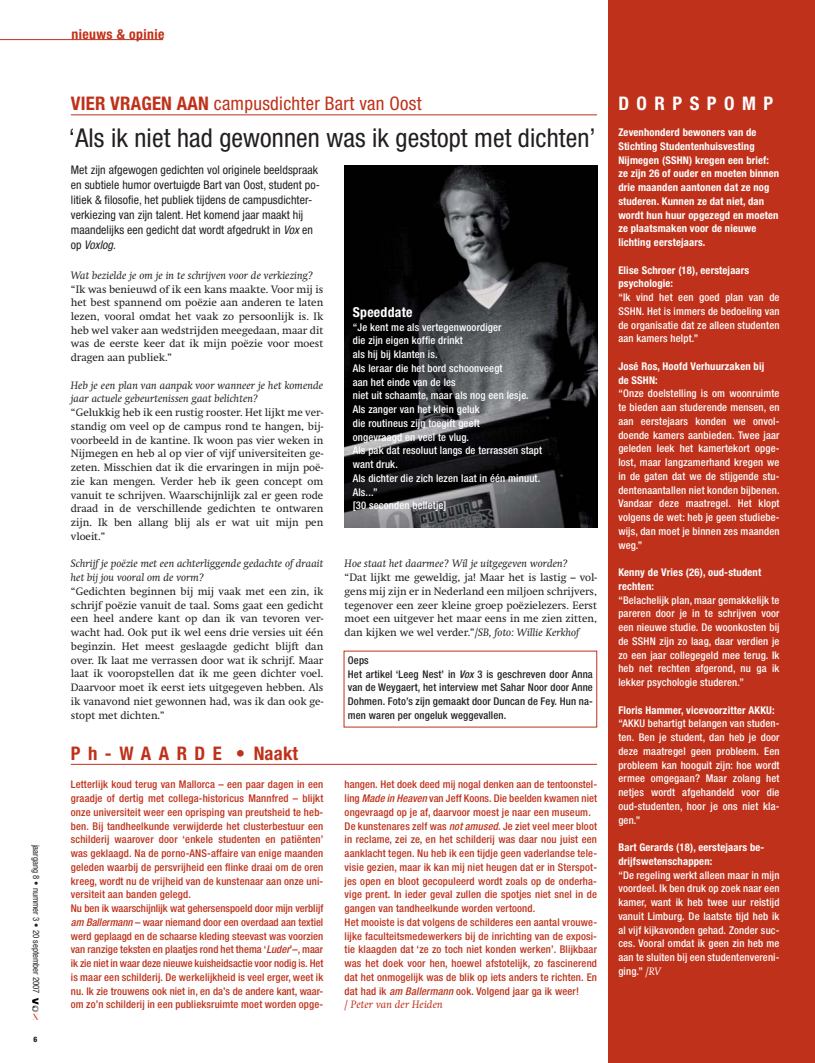
<style>
.page{position:relative;width:815px;height:1063px;background:#fff}
.page>*{position:absolute;margin:0;border:0;box-sizing:border-box;transform-origin:0 0}
.t1{font:condensed 26px "Helvetica Neue";letter-spacing:.005em;color:#231f20}
.t2{font:condensed 18.75px "Helvetica Neue";letter-spacing:.015em;color:#bf311a}
.t3{font:700 condensed 18.75px "Helvetica Neue";letter-spacing:.39em;color:#bf311a}
.t4{font:700 condensed 18.75px "Helvetica Neue";letter-spacing:.4em;color:#fff}
.t5{font:700 condensed 13.75px "Helvetica Neue";letter-spacing:.03em;color:#bf311a}
.t6{font:700 condensed 13.75px "Helvetica Neue";letter-spacing:.02em;color:#fff}
.t7{font:condensed 11.88px/15px "Helvetica Neue";letter-spacing:.005em;color:#231f20}
.t8{font:500 condensed 10.62px/13.8px "Helvetica Neue";letter-spacing:.015em;color:#fff}
.t9{font:500 condensed 10.62px/13.8px "Helvetica Neue";letter-spacing:.015em;color:#bf311a}
.t10{font:10.62px/13.8px "Swift";color:#231f20}
.t11{font:700 condensed 10.62px/13.8px "Helvetica Neue";letter-spacing:.015em;color:#fff}
.t12{font:500 condensed 10.62px/13.8px "Helvetica Neue";letter-spacing:.015em;color:#231f20}
.t13{font:condensed 8.75px "Helvetica Neue";color:#231f20}
.t14{font:800 condensed 7.5px "Helvetica Neue";color:#231f20}
.s1{font-weight:700}
.s2{font-style:italic}
.s3{font-family:"Swift";font-weight:400;font-style:italic;font-stretch:normal}
</style>
<div class="page">
<img style="left:32px;top:998px;width:7px;height:22px">
<hr style="left:0;top:39px;width:163px;height:1px;background:#bf311a">
<div style="left:608px;top:0;width:207px;height:1063px;background:#bf311a"></div>
<img style="left:344px;top:165px;width:253px;height:363px">
<hr style="left:71px;top:764px;width:526px;height:1px;background:#bf311a">
<hr style="left:71px;top:115px;width:526px;height:1px;background:#bf311a">
<p class="t13" style="left:39px;top:845px;width:151px;rotate:90deg">jaargang 8 • nummer 3 • 20 september 2007</p>
<p class="t14" style="left:33px;top:1036px;width:5px">6</p>
<p class="t5" style="left:71px;top:30px;width:95px">nieuws &amp; opinie</p>
<p class="t2" style="left:71px;top:97px;width:352px"><span class="s1">VIER VRAGEN AAN</span> campusdichter Bart van Oost</p>
<p class="t1" style="left:69px;top:129px;width:528px">‘Als ik niet had gewonnen was ik gestopt met dichten’</p>
<p class="t7" style="left:71px;top:163px;width:251px">Met zijn afgewogen gedichten vol originele beeldspraak en subtiele humor overtuigde Bart van Oost, student po&shy;litiek &amp; filosofie, het publiek tijdens de campusdichter&shy;verkiezing van zijn talent. Het komend jaar maakt hij maandelijks een gedicht dat wordt afgedrukt in <span class="s2">Vox</span> en op <span class="s2">Voxlog</span>.</p>
<p class="t10" style="left:71px;top:269px;width:254px"><span class="s2">Wat bezielde je om je in te schrijven voor de verkiezing? </span>“Ik was benieuwd of ik een kans maakte. Voor mij is het best spannend om poëzie aan anderen te laten lezen, vooral omdat het vaak zo persoonlijk is. Ik heb wel vaker aan wedstrijden meegedaan, maar dit was de eerste keer dat ik mijn poëzie voor moest dragen aan publiek.”</p>
<p class="t10" style="left:71px;top:379px;width:254px"><span class="s2">Heb je een plan van aanpak voor wanneer je het komende jaar actuele gebeurtenissen gaat belichten?<br></span>“Gelukkig heb ik een rustig rooster. Het lijkt me ver&shy;standig om veel op de campus rond te hangen, bij&shy;voorbeeld in de kantine. Ik woon pas vier weken in Nijmegen en heb al op vier of vijf universiteiten ge&shy;zeten. Misschien dat ik die ervaringen in mijn poë&shy;zie kan mengen. Verder heb ik geen concept om vanuit te schrijven. Waarschijnlijk zal er geen rode draad in de verschillende gedichten te ontwaren zijn. Ik ben allang blij als er wat uit mijn pen vloeit.”</p>
<p class="t10" style="left:71px;top:557px;width:254px"><span class="s2">Schrijf je poëzie met een achterliggende gedachte of draait het bij jou vooral om de vorm?<br></span>“Gedichten beginnen bij mij vaak met een zin, ik schrijf poëzie vanuit de taal. Soms gaat een gedicht een heel andere kant op dan ik van tevoren ver&shy;wacht had. Ook put ik wel eens drie versies uit één beginzin. Het meest geslaagde gedicht blijft dan over. Ik laat me verrassen door wat ik schrijf. Maar laat ik vooropstellen dat ik me geen dichter voel.<br>Daarvoor moet ik eerst iets uitgegeven hebben. Als ik vanavond niet gewonnen had, was ik dan ook ge&shy;stopt met dichten.”</p>
<p class="t10" style="left:345px;top:557px;width:254px"><span class="s2">Hoe staat het daarmee? Wil je uitgegeven worden?<br></span>“Dat lijkt me geweldig, ja! Maar het is lastig – vol&shy;gens mij zijn er in Nederland een miljoen schrijvers, tegenover een zeer kleine groep poëzielezers. Eerst moet een uitgever het maar eens in me zien zitten, dan kijken we wel verder.”<span class="s2">/SB, foto: Willie Kerkhof</span></p>
<p class="t6" style="left:353px;top:307px;width:61px">Speeddate</p>
<p class="t8" style="left:353px;top:321px;width:191px">“Je kent me als vertegenwoordiger<br>die zijn eigen koffie drinkt<br>als hij bij klanten is.<br>Als leraar die het bord schoonveegt<br>aan het einde van de les<br>niet uit schaamte, maar als nog een lesje.<br>Als zanger van het klein geluk<br>die routineus zijn toegift geeft<br>ongevraagd en veel te vlug.<br>Als pak dat resoluut langs de terrassen stapt want druk.<br>Als dichter die zich lezen laat in één minuut.<br>Als...”<br>[30 seconden belletje]</p>
<p class="t12" style="left:348px;top:654px;width:247px">Oeps<br>Het artikel ‘Leeg Nest’ in <span class="s2">Vox</span> 3 is geschreven door Anna van de Weygaert, het interview met Sahar Noor door Anne Dohmen. Foto’s zijn gemaakt door Duncan de Fey. Hun na&shy;men waren per ongeluk weggevallen.</p>
<p class="t3" style="left:71px;top:746px;width:229px">Ph-WAARDE • Naakt</p>
<p class="t9" style="left:71px;top:779px;width:254px">Letterlijk koud terug van Mallorca – een paar dagen in een graadje of dertig met collega-historicus Mannfred – blijkt onze universiteit weer een oprisping van preutsheid te heb&shy;ben. Bij tandheelkunde verwijderde het clusterbestuur een schilderij waarover door ‘enkele studenten en patiënten’ was geklaagd. Na de porno-ANS-affaire van enige maanden geleden waarbij de persvrijheid een flinke draai om de oren kreeg, wordt nu de vrijheid van de kunstenaar aan onze uni&shy;versiteit aan banden gelegd.<br>Nu ben ik waarschijnlijk wat gehersenspoeld door mijn verblijf <span class="s2">am Ballermann</span> – waar niemand door een overdaad aan textiel werd geplaagd en de schaarse kleding steevast was voorzien van ranzige teksten en plaatjes rond het thema ‘<span class="s2">Luder</span>’–, maar ik zie niet in waar deze nieuwe kuisheidsactie voor nodig is. Het is maar een schilderij. De werkelijkheid is veel erger, weet ik nu. Ik zie trouwens ook niet in, en da’s de andere kant, waar&shy;om zo’n schilderij in een publieksruimte moet worden opge-</p>
<p class="t9" style="left:345px;top:779px;width:254px">hangen. Het doek deed mij nogal denken aan de tentoonstel&shy;ling <span class="s2">Made in Heaven</span> van Jeff Koons. Die beelden kwamen niet ongevraagd op je af, daarvoor moest je naar een museum.<br>De kunstenares zelf was <span class="s2">not amused</span>. Je ziet veel meer bloot in reclame, zei ze, en het schilderij was daar nou juist een aanklacht tegen. Nu heb ik een tijdje geen vaderlandse tele&shy;visie gezien, maar ik kan mij niet heugen dat er in Sterspot&shy;jes open en bloot gecopuleerd wordt zoals op de onderha&shy;vige prent. In ieder geval zullen die spotjes niet snel in de gangen van tandheelkunde worden vertoond.<br>Het mooiste is dat volgens de schilderes een aantal vrouwe&shy;lijke faculteitsmedewerkers bij de inrichting van de exposi&shy;tie klaagden dat ‘ze zo toch niet konden werken’. Blijkbaar was het doek voor hen, hoewel afstotelijk, zo fascinerend dat het onmogelijk was de blik op iets anders te richten. En dat had ik <span class="s2">am Ballermann</span> ook. Volgend jaar ga ik weer!<br><span class="s3">/ Peter van der Heiden</span></p>
<p class="t4" style="left:618px;top:97px;width:156px">DORPSPOMP</p>
<p class="t11" style="left:618px;top:126px;width:162px">Zevenhonderd bewoners van de<br>Stichting Studentenhuisvesting<br>Nijmegen (SSHN) kregen een brief: ze zijn 26 of ouder en moeten binnen drie maanden aantonen dat ze nog studeren. Kunnen ze dat niet, dan wordt hun huur opgezegd en moeten ze plaatsmaken voor de nieuwe lichting eerstejaars.</p>
<p class="t8" style="left:618px;top:264px;width:163px"><span class="s1">Elise Schroer (18), eerstejaars psychologie:<br></span>“Ik vind het een goed plan van de<br>SSHN. Het is immers de bedoeling van de organisatie dat ze alleen studenten aan kamers helpt.”</p>
<p class="t8" style="left:618px;top:360px;width:163px"><span class="s1">José Ros, Hoofd Verhuurzaken bij<br>de SSHN:<br></span>“Onze doelstelling is om woonruimte te bieden aan studerende mensen, en aan eerstejaars konden we onvol&shy;doende kamers aanbieden. Twee jaar geleden leek het kamertekort opge&shy;lost, maar langzamerhand kregen we in de gaten dat we de stijgende stu&shy;dentenaantallen niet konden bijbenen.<br>Vandaar deze maatregel. Het klopt volgens de wet: heb je geen studiebe&shy;wijs, dan moet je binnen zes maanden weg.”</p>
<p class="t8" style="left:618px;top:566px;width:163px"><span class="s1">Kenny de Vries (26), oud-student rechten:<br></span>“Belachelijk plan, maar gemakkelijk te pareren door je in te schrijven voor een nieuwe studie. De woonkosten bij de SSHN zijn zo laag, daar verdien je zo een jaar collegegeld mee terug. Ik heb net rechten afgerond, nu ga ik lekker psychologie studeren.”</p>
<p class="t8" style="left:618px;top:704px;width:163px"><span class="s1">Floris Hammer, vicevoorzitter AKKU: </span>“AKKU behartigt belangen van studen&shy;ten. Ben je student, dan heb je door deze maatregel geen probleem. Een probleem kan hooguit zijn: hoe wordt ermee omgegaan? Maar zolang het netjes wordt afgehandeld voor die oud-studenten, hoor je ons niet kla&shy;gen.”</p>
<p class="t8" style="left:618px;top:841px;width:163px"><span class="s1">Bart Gerards (18), eerstejaars be&shy;drijfswetenschappen:<br></span>“De regeling werkt alleen maar in mijn voordeel. Ik ben druk op zoek naar een kamer, want ik heb twee uur reistijd vanuit Limburg. De laatste tijd heb ik al vijf kijkavonden gehad. Zonder suc&shy;ces. Vooral omdat ik geen zin heb me aan te sluiten bij een studentenvereni&shy;ging.” <span class="s3">/RV</span></p>
</div>
